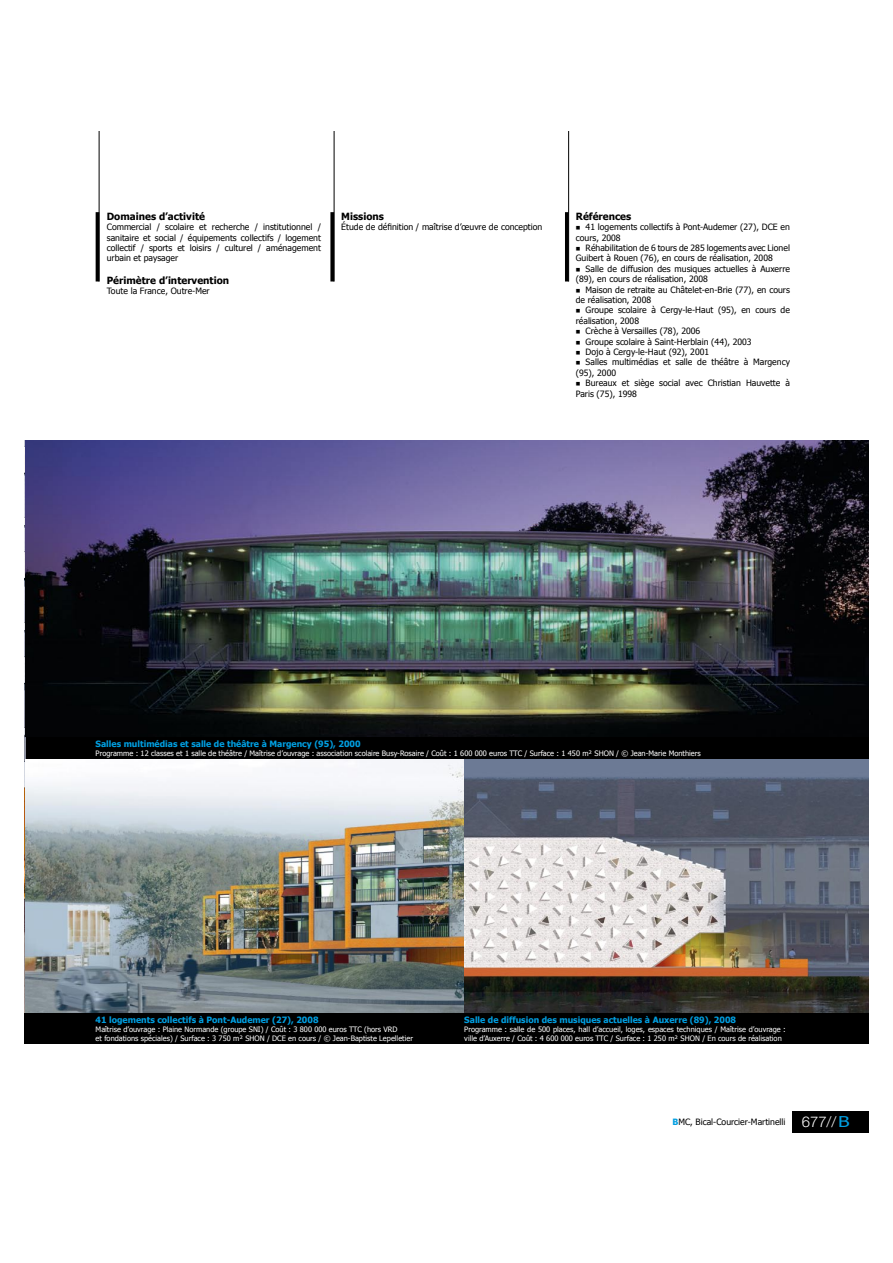
<style>
.page{position:relative;width:893px;height:1263px;background:#fff}
.page>*{position:absolute;margin:0;border:0;box-sizing:border-box;transform-origin:0 0}
.t1{font:700 9.9px "Tahoma";color:#000}
.t2{font:8.7px/10.4px "Tahoma";color:#000}
.t3{font:700 8.7px "Tahoma";color:#009ee0}
.t4{font:7.5px/8.9px "Tahoma";color:#fff}
.s1{font-weight:700;color:#009ee0}
.s2{font-family:"Helvetica Neue";font-weight:300;font-size:14.85px;color:#fff}
.s3{font-size:14.85px;color:#009ee0}
</style>
<div class="page">
<div style="left:25px;top:440px;width:843px;height:604px;background:#000"></div>
<img style="left:25px;top:737px;width:1px;height:23px">
<img style="left:25px;top:440px;width:843px;height:297px">
<hr style="left:96px;top:212px;width:3px;height:69px;background:#000">
<hr style="left:99px;top:131px;width:1px;height:150px;background:#000">
<svg style="left:330px;top:212px;width:4px;height:69px"></svg>
<hr style="left:334px;top:131px;width:1px;height:150px;background:#000">
<hr style="left:565px;top:212px;width:4px;height:69px;background:#000">
<hr style="left:568px;top:131px;width:1px;height:150px;background:#000">
<div style="left:793px;top:1111px;width:75px;height:21px;background:#000"></div>
<img style="left:25px;top:760px;width:439px;height:253px">
<img style="left:464px;top:760px;width:404px;height:253px">
<p class="t1" style="left:107px;top:210px;width:100px">Domaines d’activité</p>
<p class="t2" style="left:107px;top:221px;width:216px;text-align:justify">Commercial / scolaire et recherche / institutionnel / sanitaire et social / équipements collectifs / logement collectif / sports et loisirs / culturel / aménagement urbain et paysager</p>
<p class="t1" style="left:107px;top:274px;width:124px">Périmètre d’intervention</p>
<p class="t2" style="left:107px;top:285px;width:104px">Toute la France, Outre-Mer</p>
<p class="t1" style="left:341px;top:210px;width:44px">Missions</p>
<p class="t2" style="left:341px;top:221px;width:203px">Étude de définition / maîtrise d’œuvre de conception</p>
<p class="t1" style="left:576px;top:210px;width:57px">Références</p>
<p class="t2" style="left:576px;top:221px;width:216px">■ 41 logements collectifs à Pont-Audemer (27), DCE en cours, 2008</p>
<p class="t2" style="left:576px;top:242px;width:216px">■ Réhabilitation de 6 tours de 285 logements avec Lionel<br>Guibert à Rouen (76), en cours de réalisation, 2008</p>
<p class="t2" style="left:576px;top:263px;width:216px">■ Salle de diffusion des musiques actuelles à Auxerre (89), en cours de réalisation, 2008</p>
<p class="t2" style="left:576px;top:284px;width:216px">■ Maison de retraite au Châtelet-en-Brie (77), en cours de réalisation, 2008</p>
<p class="t2" style="left:576px;top:305px;width:216px">■ Groupe scolaire à Cergy-le-Haut (95), en cours de réalisation, 2008</p>
<p class="t2" style="left:576px;top:326px;width:126px">■ Crèche à Versailles (78), 2006</p>
<p class="t2" style="left:576px;top:336px;width:177px">■ Groupe scolaire à Saint-Herblain (44), 2003</p>
<p class="t2" style="left:576px;top:346px;width:135px">■ Dojo à Cergy-le-Haut (92), 2001</p>
<p class="t2" style="left:576px;top:357px;width:216px">■ Salles multimédias et salle de théâtre à Margency (95), 2000</p>
<p class="t2" style="left:576px;top:378px;width:216px">■ Bureaux et siège social avec Christian Hauvette à<br>Paris (75), 1998</p>
<p class="t3" style="left:96px;top:738px;width:266px">Salles multimédias et salle de théâtre à Margency (95), 2000</p>
<p class="t4" style="left:96px;top:748px;width:607px">Programme : 12 classes et 1 salle de théâtre / Maîtrise d’ouvrage : association scolaire Busy-Rosaire / Coût : 1 600 000 euros TTC / Surface : 1 450 m² SHON / © Jean-Marie Monthiers</p>
<p class="t3" style="left:96px;top:1014px;width:224px">41 logements collectifs à Pont-Audemer (27), 2008</p>
<p class="t4" style="left:96px;top:1024px;width:319px">Maîtrise d’ouvrage : Plaine Normande (groupe SNI) / Coût : 3 800 000 euros TTC (hors VRD<br>et fondations spéciales) / Surface : 3 750 m² SHON / DCE en cours / © Jean-Baptiste Lepelletier</p>
<p class="t3" style="left:464px;top:1014px;width:273px">Salle de diffusion des musiques actuelles à Auxerre (89), 2008</p>
<p class="t4" style="left:464px;top:1024px;width:323px">Programme : salle de 500 places, hall d’accueil, loges, espaces techniques / Maîtrise d’ouvrage : ville d’Auxerre / Coût : 4 600 000 euros TTC / Surface : 1 250 m² SHON / En cours de réalisation</p>
<p class="t2" style="left:672px;top:1116px;width:179px"><span class="s1">B</span>MC, Bical-Courcier-Martinelli <span class="s2">677//</span><span class="s3">B</span></p>
</div>
